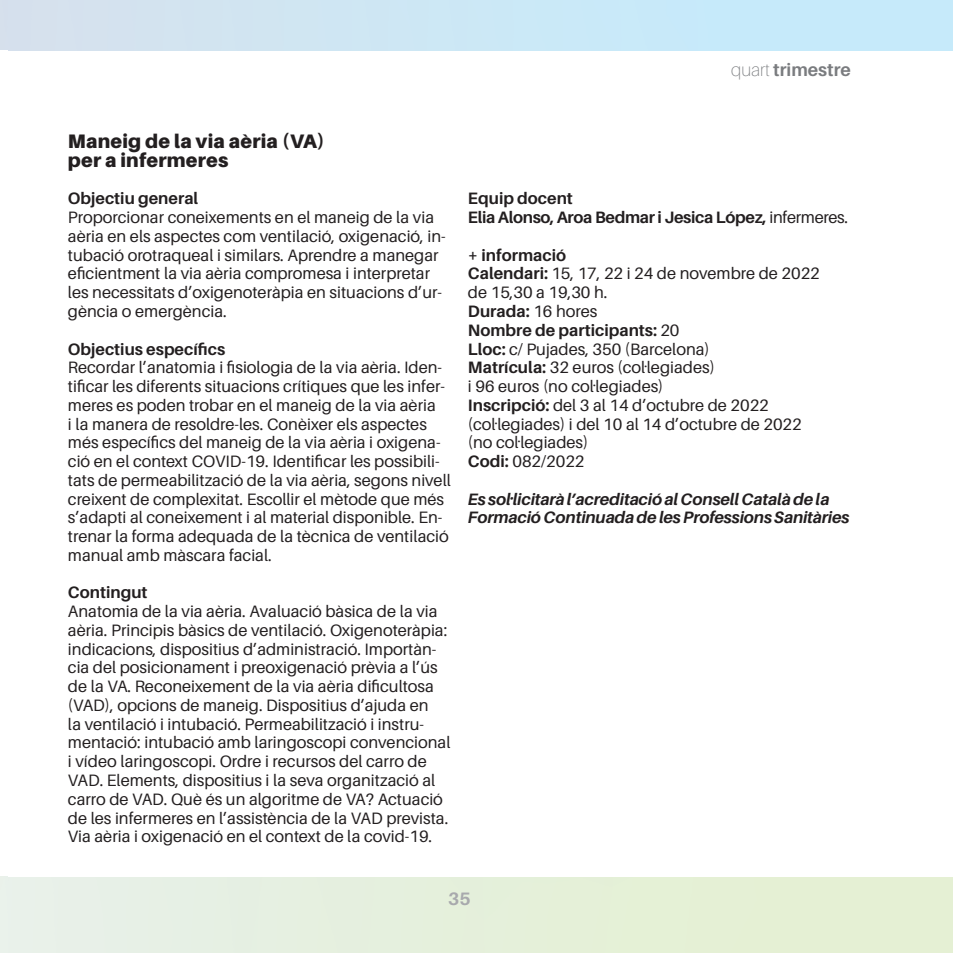
<style>
.page{position:relative;width:953px;height:953px;background:#fff}
.page>*{position:absolute;margin:0;border:0;box-sizing:border-box;transform-origin:0 0}
.t1{font:900 19.5px/18.8px "Aileron";letter-spacing:.01em;color:#231f20}
.t2{font:700 18px "Aileron";color:#7a7c7f}
.t3{font:700 18px "Aileron";color:#a8a9ad}
.t4{font:16.5px/18.8px "Aileron";color:#231f20}
.t5{font:700 16.5px "Aileron";color:#231f20}
.t6{font:italic 700 16.5px/18.8px "Aileron";letter-spacing:-.01em;color:#231f20}
.t7{font:700 16.5px "Aileron";letter-spacing:-.02em;color:#231f20}
.s1{font-weight:100}
.s2{font-weight:400}
.s3{font-weight:700}
</style>
<div class="page">
<p class="t2" style="left:731px;top:60px;width:121px"><span class="s1">quart</span> trimestre</p>
<p class="t1" style="left:68px;top:132px;width:258px">Maneig de la via aèria (VA) per a infermeres</p>
<p class="t5" style="left:68px;top:189px;width:132px">Objectiu general</p>
<p class="t4" style="left:68px;top:208px;width:379px">Proporcionar coneixements en el maneig de la via aèria en els aspectes com ventilació, oxigenació, in&shy;tubació orotraqueal i similars. Aprendre a manegar eficientment la via aèria compromesa i interpretar les necessitats d’oxigenoteràpia en situacions d’ur&shy;gència o emergència.</p>
<p class="t5" style="left:68px;top:339px;width:159px">Objectius específics</p>
<p class="t4" style="left:68px;top:358px;width:384px">Recordar l’anatomia i fisiologia de la via aèria. Iden&shy;tificar les diferents situacions crítiques que les infer&shy;meres es poden trobar en el maneig de la via aèria<br>i la manera de resoldre-les. Conèixer els aspectes més específics del maneig de la via aèria i oxigena&shy;ció en el context COVID-19. Identificar les possibili&shy;tats de permeabilització de la via aèria, segons nivell creixent de complexitat. Escollir el mètode que més s’adapti al coneixement i al material disponible. En&shy;trenar la forma adequada de la tècnica de ventilació manual amb màscara facial.</p>
<p class="t5" style="left:68px;top:583px;width:81px">Contingut</p>
<p class="t4" style="left:68px;top:602px;width:384px">Anatomia de la via aèria. Avaluació bàsica de la via aèria. Principis bàsics de ventilació. Oxigenoteràpia: indicacions, dispositius d’administració. Importàn&shy;cia del posicionament i preoxigenació prèvia a l’ús de la VA. Reconeixement de la via aèria dificultosa (VAD), opcions de maneig. Dispositius d’ajuda en<br>la ventilació i intubació. Permeabilització i instru&shy;mentació: intubació amb laringoscopi convencional i vídeo laringoscopi. Ordre i recursos del carro de VAD. Elements, dispositius i la seva organització al carro de VAD. Què és un algoritme de VA? Actuació de les infermeres en l’assistència de la VAD prevista.<br>Via aèria i oxigenació en el context de la covid-19.</p>
<p class="t5" style="left:468px;top:189px;width:106px">Equip docent</p>
<p class="t7" style="left:468px;top:208px;width:381px">Elia Alonso, Aroa Bedmar i Jesica López, <span class="s2">infermeres.</span></p>
<p class="t5" style="left:468px;top:246px;width:100px">+ informació</p>
<p class="t4" style="left:468px;top:264px;width:353px"><span class="s3">Calendari:</span> 15, 17, 22 i 24 de novembre de 2022</p>
<p class="t4" style="left:468px;top:283px;width:141px">de 15,30 a 19,30 h.</p>
<p class="t5" style="left:468px;top:302px;width:131px">Durada: <span class="s2">16 hores</span></p>
<p class="t5" style="left:468px;top:321px;width:213px">Nombre de participants: <span class="s2">20</span></p>
<p class="t4" style="left:468px;top:339px;width:243px"><span class="s3">Lloc:</span> c/ Pujades, 350 (Barcelona)</p>
<p class="t4" style="left:468px;top:358px;width:248px"><span class="s3">Matrícula:</span> 32 euros (col·legiades)</p>
<p class="t4" style="left:468px;top:377px;width:197px">i 96 euros (no col·legiades)</p>
<p class="t4" style="left:468px;top:396px;width:302px"><span class="s3">Inscripció:</span> del 3 al 14 d’octubre de 2022</p>
<p class="t4" style="left:468px;top:414px;width:335px">(col·legiades) i del 10 al 14 d’octubre de 2022</p>
<p class="t4" style="left:468px;top:433px;width:122px">(no col·legiades)</p>
<p class="t4" style="left:468px;top:452px;width:118px"><span class="s3">Codi:</span> 082/2022</p>
<p class="t6" style="left:468px;top:489px;width:383px">Es sol·licitarà l’acreditació al Consell Català de la<br>Formació Continuada de les Professions Sanitàries</p>
<p class="t3" style="left:448px;top:888px;width:24px">35</p>
</div>
